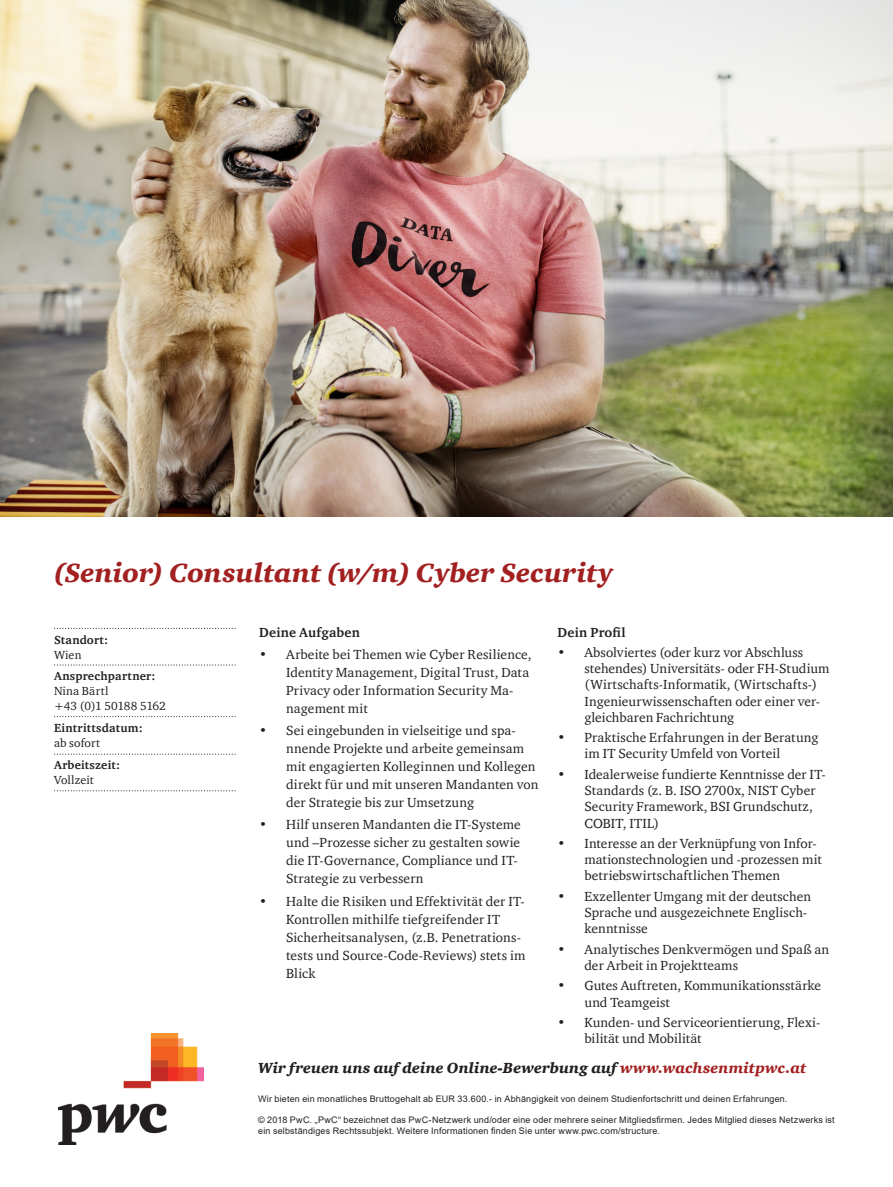
<style>
.page{position:relative;width:893px;height:1187px;background:#fff}
.page>*{position:absolute;margin:0;border:0;box-sizing:border-box;transform-origin:0 0}
.t1{font:italic 900 27px "ITC Charter Com";color:#a32021}
.t2{font:italic 900 15px "ITC Charter Com";letter-spacing:.005em;color:#231f20}
.t3{font:13.5px/16.2px "ITC Charter Com";letter-spacing:.005em;color:#231f20}
.t4{font:700 13.5px "ITC Charter Com";letter-spacing:.015em;color:#231f20}
.t5{font:12px/15px "ITC Charter Com";letter-spacing:.01em;color:#231f20}
.t6{font:700 12px/15px "ITC Charter Com";letter-spacing:.02em;color:#231f20}
.t7{font:9px/10.5px "Arial";letter-spacing:.02em;color:#231f20}
.s1{font-weight:700}
.s2{font-weight:400}
.s3{color:#a32021}
</style>
<div class="page">
<img style="left:59px;top:1033px;width:145px;height:110px">
<img style="left:0;top:0;width:893px;height:517px">
<svg style="left:55px;top:628px;width:181px;height:1px"></svg>
<svg style="left:57px;top:664px;width:179px;height:1px"></svg>
<svg style="left:55px;top:716px;width:181px;height:1px"></svg>
<svg style="left:57px;top:753px;width:179px;height:1px"></svg>
<svg style="left:55px;top:790px;width:181px;height:1px"></svg>
<p class="t1" style="left:54px;top:556px;width:561px">(Senior) Consultant (w/m) Cyber Security</p>
<p class="t4" style="left:557px;top:623px;width:70px">Dein Profil</p>
<p class="t3" style="left:584px;top:644px;width:247px;text-indent:-27px">• Absolviertes (oder kurz vor Abschluss stehendes) Universitäts- oder FH-Studium (Wirtschafts-Informatik, (Wirtschafts-)<br>Ingenieurwissenschaften oder einer ver&shy;gleichbaren Fachrichtung</p>
<p class="t3" style="left:584px;top:729px;width:236px;text-indent:-27px">• Praktische Erfahrungen in der Beratung im IT Security Umfeld von Vorteil</p>
<p class="t3" style="left:584px;top:766px;width:243px;text-indent:-27px">• Idealerweise fundierte Kenntnisse der IT-Standards (z. B. ISO 2700x, NIST Cyber Security Framework, BSI Grundschutz, COBIT, ITIL)</p>
<p class="t3" style="left:584px;top:835px;width:239px;text-indent:-27px">• Interesse an der Verknüpfung von Infor&shy;mationstechnologien und -prozessen mit betriebswirtschaftlichen Themen</p>
<p class="t3" style="left:584px;top:887px;width:228px;text-indent:-27px">• Exzellenter Umgang mit der deutschen<br>Sprache und ausgezeichnete Englisch&shy;kenntnisse</p>
<p class="t3" style="left:584px;top:940px;width:246px;text-indent:-27px">• Analytisches Denkvermögen und Spaß an der Arbeit in Projektteams</p>
<p class="t3" style="left:584px;top:977px;width:238px;text-indent:-27px">• Gutes Auftreten, Kommunikationsstärke und Teamgeist</p>
<p class="t3" style="left:584px;top:1014px;width:237px;text-indent:-27px">• Kunden- und Serviceorientierung, Flexi&shy;bilität und Mobilität</p>
<p class="t4" style="left:259px;top:623px;width:102px">Deine Aufgaben</p>
<p class="t3" style="left:286px;top:645px;width:247px;line-height:18px;text-indent:-27px">• Arbeite bei Themen wie Cyber Resilience, Identity Management, Digital Trust, Data Privacy oder Information Security Ma&shy;nagement mit</p>
<p class="t3" style="left:286px;top:721px;width:254px;line-height:18px;text-indent:-27px">• Sei eingebunden in vielseitige und spa&shy;nnende Projekte und arbeite gemeinsam mit engagierten Kolleginnen und Kollegen direkt für und mit unseren Mandanten von der Strategie bis zur Umsetzung</p>
<p class="t3" style="left:286px;top:815px;width:236px;line-height:18px;text-indent:-27px">• Hilf unseren Mandanten die IT-Systeme und –Prozesse sicher zu gestalten sowie die IT-Governance, Compliance und IT-Strategie zu verbessern</p>
<p class="t3" style="left:286px;top:891px;width:241px;line-height:18px;text-indent:-27px">• Halte die Risiken und Effektivität der IT-Kontrollen mithilfe tiefgreifender IT Sicherheitsanalysen, (z.B. Penetrations&shy;tests und Source-Code-Reviews) stets im Blick</p>
<p class="t6" style="left:54px;top:632px;width:56px">Standort:</p>
<p class="t5" style="left:54px;top:647px;width:29px">Wien</p>
<p class="t5" style="left:54px;top:668px;width:113px"><span class="s1">Ansprechpartner:<br></span>Nina Bärtl<br>+43 (0)1 50188 5162</p>
<p class="t6" style="left:54px;top:720px;width:90px">Eintrittsdatum: <span class="s2">ab sofort</span></p>
<p class="t6" style="left:54px;top:757px;width:68px">Arbeitszeit:</p>
<p class="t5" style="left:54px;top:772px;width:41px">Vollzeit</p>
<p class="t2" style="left:258px;top:1058px;width:550px">Wir freuen uns auf deine Online-Bewerbung auf <span class="s3">www.wachsenmitpwc.at</span></p>
<p class="t7" style="left:258px;top:1093px;width:531px">Wir bieten ein monatliches Bruttogehalt ab EUR 33.600.- in Abhängigkeit von deinem Studienfortschritt und deinen Erfahrungen.</p>
<p class="t7" style="left:258px;top:1114px;width:578px">© 2018 PwC. „PwC“ bezeichnet das PwC-Netzwerk und/oder eine oder mehrere seiner Mitgliedsfirmen. Jedes Mitglied dieses Netzwerks ist ein selbständiges Rechtssubjekt. Weitere Informationen finden Sie unter www.pwc.com/structure.</p>
</div>
